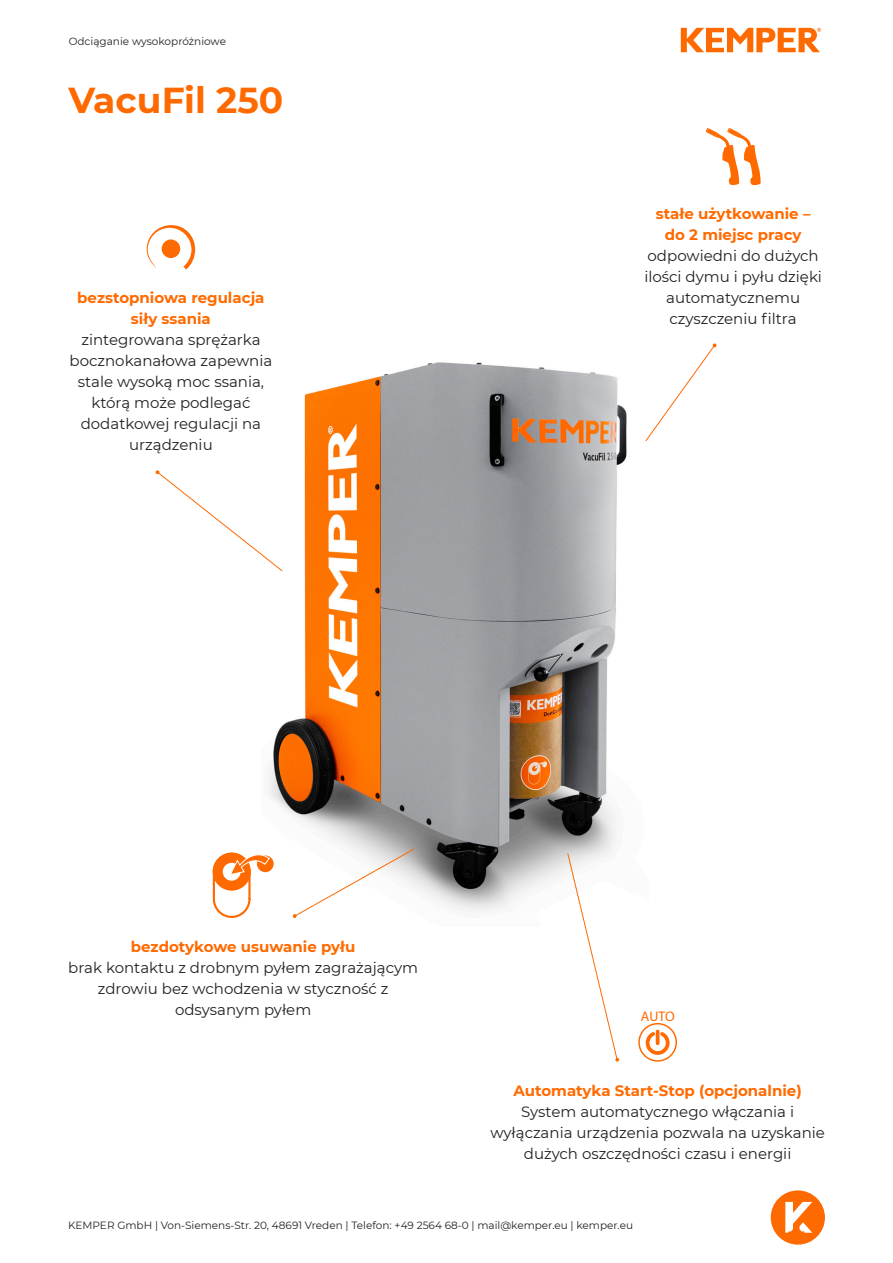
<style>
.page{position:relative;width:893px;height:1263px;background:#fff}
.page>*{position:absolute;margin:0;border:0;box-sizing:border-box;transform-origin:0 0}
.t1{font:700 36px "Montserrat";color:#ff6a00}
.t2{font:15px/21px "Montserrat";color:#231f20;text-align:center}
.t3{font:700 15px/21px "Montserrat";color:#ff6a00;text-align:center}
.t4{font:13.95px "Myriad Pro";color:#ff6a00}
.t5{font:10.5px "Montserrat";color:#231f20}
.s1{font-size:14.1px}
</style>
<div class="page">
<svg style="left:771px;top:1190px;width:54px;height:54px"></svg>
<svg style="left:681px;top:28px;width:140px;height:24px"></svg>
<img style="left:268px;top:362px;width:379px;height:555px">
<svg style="left:567px;top:853px;width:52px;height:209px"></svg>
<svg style="left:293px;top:849px;width:121px;height:69px"></svg>
<svg style="left:155px;top:470px;width:127px;height:101px"></svg>
<svg style="left:645px;top:343px;width:71px;height:98px"></svg>
<svg style="left:257px;top:855px;width:17px;height:17px"></svg>
<svg style="left:212px;top:848px;width:58px;height:70px"></svg>
<svg style="left:147px;top:225px;width:48px;height:44px"></svg>
<svg style="left:644px;top:1031px;width:27px;height:26px"></svg>
<div style="left:638px;top:1023px;width:39px;height:39px;border:2px solid #ff6a00;border-radius:50%"></div>
<svg style="left:706px;top:128px;width:55px;height:57px"></svg>
<p class="t5" style="left:69px;top:35px;width:159px">Odciąganie wysokopróżniowe</p>
<h1 class="t1" style="left:68px;top:74px;width:216px">VacuFil 250</h1>
<p class="t3" style="left:77px;top:286px;width:189px">bezstopniowa regulacja siły ssania</p>
<p class="t2" style="left:70px;top:329px;width:204px">zintegrowana sprężarka bocznokanałowa zapewnia stale wysoką moc ssania, którą może podlegać dodatkowej regulacji na urządzeniu</p>
<p class="t3" style="left:656px;top:202px;width:156px">stałe użytkowanie – do 2 miejsc pracy</p>
<p class="t2" style="left:644px;top:244px;width:179px">odpowiedni do dużych ilości dymu i pyłu dzięki automatycznemu czyszczeniu filtra</p>
<p class="t3" style="left:131px;top:935px;width:226px">bezdotykowe usuwanie pyłu</p>
<p class="t2" style="left:68px;top:956px;width:351px">brak kontaktu z drobnym pyłem zagrażającym zdrowiu bez wchodzenia w styczność z odsysanym pyłem</p>
<p class="t4" style="left:641px;top:1007px;width:36px"><span class="s1">A</span>UTO</p>
<p class="t3" style="left:513px;top:1079px;width:290px">Automatyka Start-Stop (opcjonalnie)</p>
<p class="t2" style="left:490px;top:1100px;width:336px">System automatycznego włączania i wyłączania urządzenia pozwala na uzyskanie dużych oszczędności czasu i energii</p>
<p class="t5" style="left:68px;top:1218px;width:567px">KEMPER GmbH | Von-Siemens-Str. 20, 48691 Vreden | Telefon: +49 2564 68-0 | mail@kemper.eu | kemper.eu</p>
</div>
